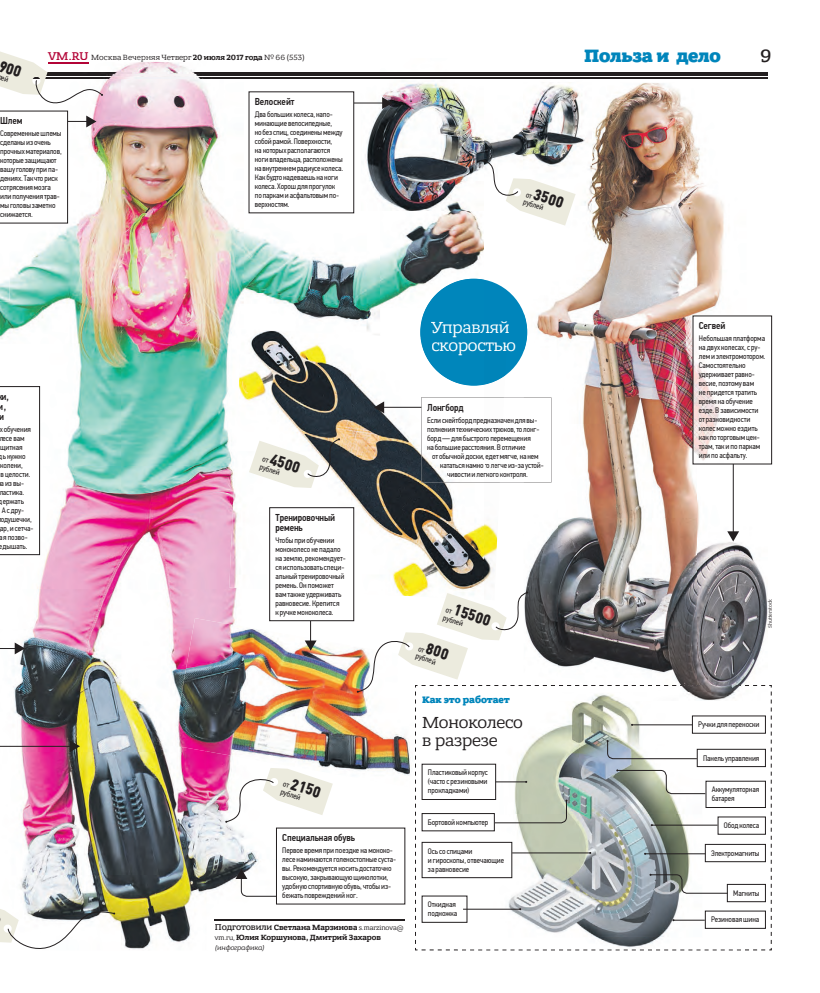
<style>
.page{position:relative;width:820px;height:993px;background:#fff}
.page>*{position:absolute;margin:0;border:0;box-sizing:border-box;transform-origin:0 0}
.t1{font:800 19px "Bandera Pro";letter-spacing:-.01em;color:#0085bb}
.t2{font:500 19px "Bandera Pro";color:#231f20}
.t3{font:17px/18px "Bandera Pro";letter-spacing:-.01em;color:#231f20}
.t4{font:17px "Bandera Pro";letter-spacing:-.02em;color:#fff}
.t5{font:700 16px "PF Din Text Cond Pro";color:#231f20}
.t6{font:500 10px/10px "PF Din Text Cond Pro";letter-spacing:-.01em;color:#231f20}
.t7{font:800 10px "Bandera Pro";letter-spacing:-.005em;color:#0086bb}
.t8{font:8px/9px "PF Din Text Cond Pro";letter-spacing:-.01em;color:#231f20}
.t9{font:700 8px/10.2px "Bandera Pro";letter-spacing:-.01em;color:#231f20}
.t10{font:8px "Bandera Pro";letter-spacing:.005em;color:#231f20}
.t11{font:italic 7px "Bandera Pro";letter-spacing:-.01em;color:#231f20}
.t12{font:5px "Bandera Pro";letter-spacing:-.005em;color:#231f20}
.s1{font-weight:500;font-size:12px;color:#b30437}
.s2{font-weight:700}
.s3{color:#128bbe}
.s4{font-weight:500;font-size:9px}
.s5{font-weight:400;font-size:7px}
.s6{color:#0085bb}
</style>
<div class="page">
<hr style="left:0;top:72px;width:767px;height:1px;background:#231f20">
<hr style="left:0;top:75px;width:767px;height:1px;background:#231f20">
<hr style="left:0;top:77px;width:767px;height:1px;background:#231f20">
<div style="left:420px;top:278px;width:107px;height:107px;background:#0085bb;border-radius:50%"></div>
<img style="left:0;top:62px;width:380px;height:281px">
<img style="left:380px;top:211px;width:104px;height:94px">
<img style="left:40px;top:343px;width:196px;height:285px">
<img style="left:0;top:628px;width:206px;height:321px">
<img style="left:206px;top:786px;width:139px;height:135px">
<img style="left:345px;top:903px;width:11px;height:18px">
<img style="left:449px;top:950px;width:35px;height:1px">
<img style="left:172px;top:618px;width:184px;height:168px">
<img style="left:103px;top:72px;width:258px;height:1px">
<img style="left:103px;top:75px;width:258px;height:3px">
<img style="left:420px;top:278px;width:64px;height:51px">
<img style="left:431px;top:321px;width:53px;height:8px">
<img style="left:215px;top:919px;width:141px;height:1px">
<img style="left:484px;top:384px;width:21px;height:198px">
<img style="left:486px;top:374px;width:20px;height:10px">
<img style="left:229px;top:329px;width:255px;height:270px">
<img style="left:420px;top:337px;width:64px;height:48px">
<img style="left:558px;top:83px;width:209px;height:247px">
<img style="left:523px;top:300px;width:35px;height:291px">
<img style="left:557px;top:330px;width:140px;height:261px">
<img style="left:697px;top:464px;width:70px;height:127px">
<svg style="left:421px;top:397px;width:130px;height:85px"></svg>
<img style="left:523px;top:313px;width:4px;height:38px">
<img style="left:0;top:223px;width:9px;height:78px">
<img style="left:694px;top:318px;width:73px;height:144px">
<img style="left:484px;top:73px;width:107px;height:86px">
<img style="left:484px;top:75px;width:107px;height:3px">
<img style="left:361px;top:62px;width:123px;height:149px">
<img style="left:523px;top:83px;width:68px;height:128px">
<svg style="left:0;top:895px;width:115px;height:54px"></svg>
<hr style="left:732px;top:464px;width:1px;height:69px;background:#231f20">
<svg style="left:727px;top:531px;width:11px;height:10px"></svg>
<hr style="left:314px;top:103px;width:70px;height:1px;background:#231f20">
<svg style="left:382px;top:97px;width:10px;height:12px"></svg>
<hr style="left:382px;top:407px;width:39px;height:1px;background:#231f20">
<svg style="left:374px;top:401px;width:10px;height:12px"></svg>
<hr style="left:310px;top:603px;width:1px;height:39px;background:#231f20">
<svg style="left:304px;top:640px;width:12px;height:10px"></svg>
<hr style="left:0;top:745px;width:72px;height:1px;background:#231f20">
<svg style="left:70px;top:740px;width:10px;height:12px"></svg>
<div style="left:249px;top:92px;width:104px;height:121px;background:#fff"></div>
<div style="left:269px;top:507px;width:84px;height:113px;background:#fff"></div>
<div style="left:269px;top:507px;width:85px;height:113px;border:1px solid #231f20"></div>
<svg style="left:235px;top:868px;width:41px;height:28px"></svg>
<div style="left:276px;top:827px;width:128px;height:76px;background:#fff"></div>
<div style="left:276px;top:827px;width:129px;height:76px;border:1px solid #231f20"></div>
<svg style="left:0;top:386px;width:40px;height:268px"></svg>
<svg style="left:482px;top:159px;width:93px;height:66px"></svg>
<svg style="left:225px;top:767px;width:108px;height:55px"></svg>
<svg style="left:249px;top:438px;width:91px;height:50px"></svg>
<svg style="left:356px;top:591px;width:415px;height:359px"></svg>
<svg style="left:0;top:51px;width:103px;height:172px"></svg>
<p class="t10" style="left:48px;top:54px;width:258px"><span class="s1">VM.RU</span> Москва Вечерняя Четверг <span class="s2">20 июля 2017 года</span> № 66 (553)</p>
<p class="t6" style="left:0;top:117px;width:24px">Шлем</p>
<p class="t8" style="left:0;top:129px;width:63px">Современныешлемы сделаныиз очень прочныхматериалов, которые защищают вашуголову припа&shy;дениях. Такчто риск сотрясениямозга илиполучения трав&shy;мыголовызаметно снижается.</p>
<p class="t6" style="left:255px;top:98px;width:41px">Велоскейт</p>
<p class="t8" style="left:255px;top:110px;width:90px">Два больших колеса, напо&shy;минающие велосипедные, нобезспиц, соединенымежду собойрамой. Поверхности,<br>на которых располагаются ногивладельца, расположены навнутреннемрадиусе колеса.<br>Как будто надеваешь на ноги колеса. Хорошдля прогулок попаркамиасфальтовымпо&shy;верхностям.</p>
<h1 class="t1" style="left:583px;top:48px;width:138px"><span class="s3">П</span>ольза и дело</h1>
<h1 class="t2" style="left:760px;top:47px;width:13px">9</h1>
<h3 class="t5" style="left:536px;top:187px;width:32px;rotate:19deg">3500</h3>
<p class="t8" style="left:525px;top:197px;width:22px;rotate:18deg">рублей</p>
<p class="t6" style="left:-1px;top:392px;width:11px">и, и, и</p>
<p class="t8" style="left:0;top:424px;width:33px">х обучения</p>
<p class="t8" style="left:-1px;top:433px;width:27px">лесе вам</p>
<p class="t8" style="left:0;top:442px;width:24px">щитная</p>
<p class="t8" style="left:-1px;top:451px;width:28px">дь нужно</p>
<p class="t8" style="left:0;top:460px;width:24px">колени,</p>
<p class="t8" style="left:1px;top:469px;width:31px">в целости.</p>
<p class="t8" style="left:1px;top:478px;width:25px">а из вы-</p>
<p class="t8" style="left:-1px;top:487px;width:26px">ластика.</p>
<p class="t8" style="left:-1px;top:496px;width:26px">держать</p>
<p class="t8" style="left:2px;top:505px;width:24px">А с дру-</p>
<p class="t8" style="left:1px;top:514px;width:32px">одушечки,</p>
<p class="t8" style="left:0;top:523px;width:35px">ар, и сетча-</p>
<p class="t8" style="left:0;top:532px;width:29px">ая позво-</p>
<p class="t8" style="left:3px;top:541px;width:26px">дышать.</p>
<h2 class="t4" style="left:431px;top:320px;width:80px">Управляй</h2>
<h2 class="t4" style="left:431px;top:338px;width:86px">скоростью</h2>
<h3 class="t5" style="left:272px;top:452px;width:32px;rotate:19deg">4500</h3>
<p class="t8" style="left:261px;top:462px;width:22px;rotate:18deg">рублей</p>
<p class="t6" style="left:427px;top:403px;width:38px">Лонгборд</p>
<p class="t8" style="left:427px;top:415px;width:114px">Еслискейтбордпредназначендлявы&shy;полнения техническихтрюков, толонг&shy;борд — для быстрого перемещения набольшие расстояния. Вотличие</p>
<p class="t8" style="left:432px;top:451px;width:108px">отобычнойдоски,едетмягче, нанем</p>
<p class="t8" style="left:440px;top:460px;width:105px">кататься намного легчеиз-за устой-</p>
<p class="t8" style="left:447px;top:469px;width:82px">чивостиилегкого контроля.</p>
<p class="t6" style="left:275px;top:513px;width:61px">Тренировочный ремень</p>
<p class="t8" style="left:275px;top:535px;width:72px">Чтобыпри обучении моноколесо не падало на землю, рекомендует&shy;ся использовать специ&shy;альный тренировочный ремень. Он поможет вамтакже удерживать равновесие. Крепится<br>к ручкемоноколеса.</p>
<h3 class="t5" style="left:456px;top:602px;width:40px;rotate:19deg">15500</h3>
<p class="t8" style="left:444px;top:612px;width:22px;rotate:18deg">рублей</p>
<p class="t8" style="left:417px;top:651px;width:22px;rotate:18deg">рублей</p>
<h3 class="t5" style="left:293px;top:776px;width:32px;rotate:19deg">2150</h3>
<p class="t8" style="left:282px;top:786px;width:22px;rotate:18deg">рублей</p>
<p class="t6" style="left:282px;top:833px;width:74px">Специальная обувь</p>
<p class="t8" style="left:282px;top:845px;width:115px">Первое время при поездке намоноко&shy;лесе наминаются голеностопные суста&shy;вы. Рекомендуется носить достаточно высокую, закрывающующиколотки, удобнуюспортивнуюобувь, чтобыиз&shy;бежать повреждений ног.</p>
<p class="t9" style="left:215px;top:922px;width:190px"><span class="s4">Подготовили</span> Светлана Марзинова <span class="s5">s.marzinova@ vm.ru,</span> Юлия Коршунова, Дмитрий Захаров</p>
<p class="t11" style="left:215px;top:944px;width:51px">(инфографика)</p>
<p class="t7" style="left:422px;top:694px;width:89px"><span class="s6">Как эт</span> о работает</p>
<h2 class="t3" style="left:422px;top:714px;width:102px">Моноколесо в разрезе</h2>
<p class="t8" style="left:427px;top:768px;width:62px;text-align:justify">Пластиковый корпус (часто с резиновыми прокладками)</p>
<p class="t8" style="left:427px;top:817px;width:62px">Бортовой компьютер</p>
<p class="t8" style="left:427px;top:846px;width:78px">Ось со спицами<br>и гироскопы, отвечающие за равновесие</p>
<p class="t8" style="left:427px;top:899px;width:31px">Откидная подножка</p>
<p class="t6" style="left:698px;top:321px;width:28px">Сегвей</p>
<p class="t8" style="left:698px;top:334px;width:68px">Небольшая платформа на двух колесах, с ру&shy;леми электромотором.<br>Самостоятельно удерживает равно&shy;весие, поэтому вам<br>не придется тратить время на обучение езде. В зависимости от разновидности колесможно ездить какпоторговымцен&shy;трам, так и по паркам или по асфальту.</p>
<p class="t12" style="left:767px;top:627px;width:31px;rotate:-90deg">Shu erstock</p>
<p class="t8" style="left:698px;top:719px;width:63px">Ручки для переноски</p>
<p class="t8" style="left:702px;top:753px;width:58px">Панель управления</p>
<p class="t8" style="left:711px;top:785px;width:49px">Аккумуляторная батарея</p>
<p class="t8" style="left:723px;top:820px;width:37px">Обод колеса</p>
<p class="t8" style="left:710px;top:848px;width:50px">Электромагниты</p>
<p class="t8" style="left:732px;top:888px;width:28px">Магниты</p>
<p class="t8" style="left:710px;top:914px;width:50px">Резиноваяшина</p>
</div>
